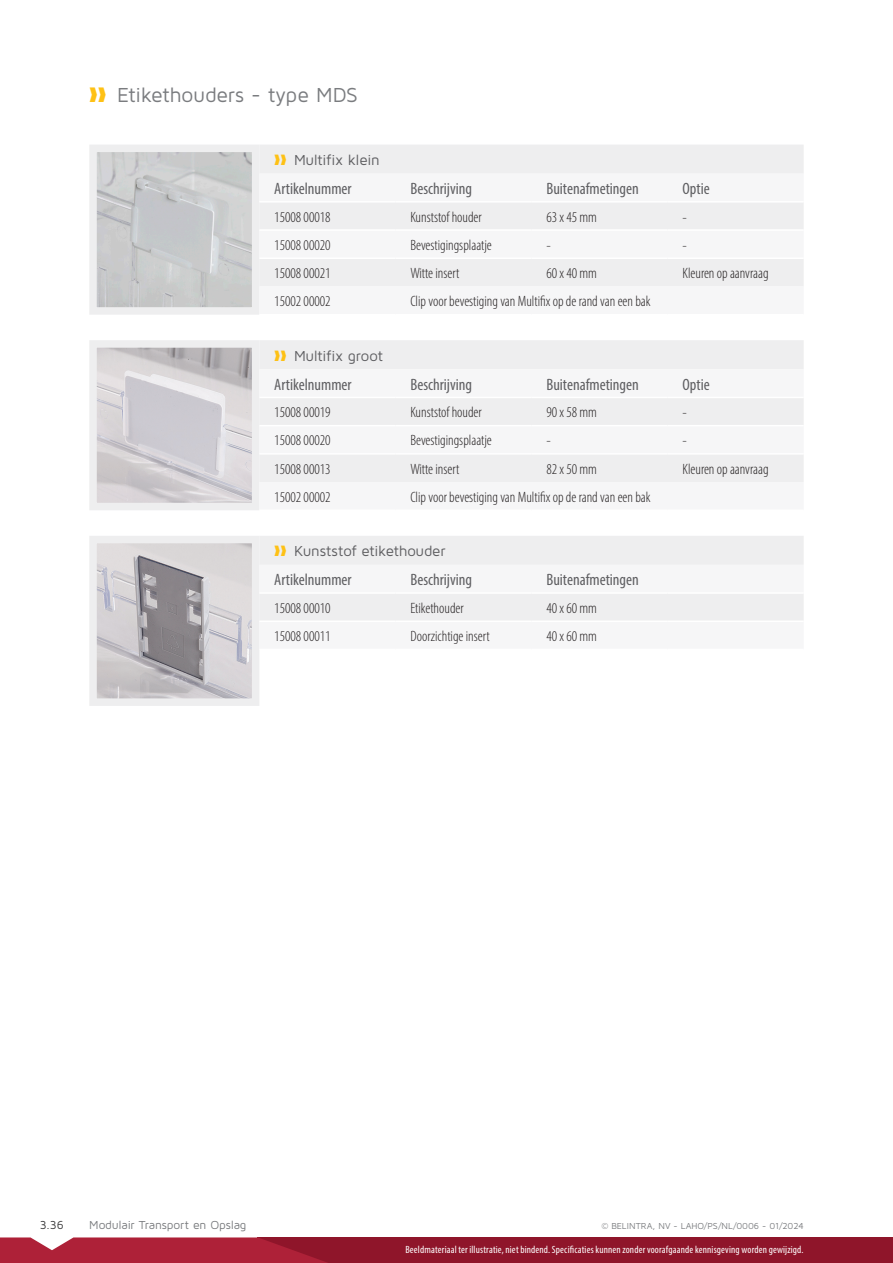
<style>
.page{position:relative;width:893px;height:1263px;background:#fff}
.page>*{position:absolute;margin:0;border:0;box-sizing:border-box;transform-origin:0 0}
.t1{font:21px "Maven Pro";letter-spacing:-.015em;color:#7a7c7f}
.table__header_2_NL{font:condensed 16.5px "Myriad Pro";color:#5f5f62}
.table__body_NL{font:300 condensed 15px "Myriad Pro";color:#231f20}
.t2{font:15px "Maven Pro";letter-spacing:-.015em;color:#5f5f62}
.t3{font:12px "Maven Pro";letter-spacing:-.015em;color:#7a7c7f}
.t4{font:12px "Maven Pro";color:#3c3c3d}
.t5{font:condensed 10.5px "Myriad Pro";letter-spacing:.015em;color:#fff}
.Paragraph_Style_2{font:9px "Maven Pro";letter-spacing:-.005em;color:#7a7c7f}
.s1{color:#fec115}
</style>
<div class="page">
<img style="left:98px;top:154px;width:152px;height:152px">
<div style="left:89px;top:145px;width:170px;height:170px;border:8px solid #eeeeef"></div>
<img style="left:98px;top:349px;width:152px;height:152px">
<div style="left:89px;top:340px;width:170px;height:170px;border:8px solid #eeeeef"></div>
<img style="left:98px;top:545px;width:152px;height:152px">
<div style="left:89px;top:536px;width:170px;height:170px;border:8px solid #eeeeef"></div>
<div style="left:258px;top:1237px;width:635px;height:26px;background:#8f152a"></div>
<svg style="left:0;top:1237px;width:328px;height:26px;background:#ae2a3f"></svg>
<div style="left:259px;top:145px;width:545px;height:29px;background:#eeeeef"></div>
<div style="left:259px;top:203px;width:545px;height:83px;background:#eeeeef"></div>
<hr style="left:259px;top:229px;width:136px;height:2px;background:#fff">
<hr style="left:259px;top:257px;width:136px;height:2px;background:#fff">
<hr style="left:395px;top:229px;width:136px;height:2px;background:#fff">
<hr style="left:531px;top:229px;width:137px;height:2px;background:#fff">
<hr style="left:668px;top:229px;width:136px;height:2px;background:#fff">
<hr style="left:395px;top:257px;width:136px;height:2px;background:#fff">
<hr style="left:531px;top:257px;width:137px;height:2px;background:#fff">
<hr style="left:668px;top:257px;width:136px;height:2px;background:#fff">
<div style="left:259px;top:340px;width:545px;height:29px;background:#eeeeef"></div>
<div style="left:259px;top:398px;width:545px;height:84px;background:#eeeeef"></div>
<hr style="left:259px;top:425px;width:136px;height:1px;background:#fff">
<hr style="left:259px;top:453px;width:136px;height:2px;background:#fff">
<hr style="left:395px;top:425px;width:136px;height:1px;background:#fff">
<hr style="left:531px;top:425px;width:137px;height:1px;background:#fff">
<hr style="left:668px;top:425px;width:136px;height:1px;background:#fff">
<hr style="left:395px;top:453px;width:136px;height:2px;background:#fff">
<hr style="left:531px;top:453px;width:137px;height:2px;background:#fff">
<hr style="left:668px;top:453px;width:136px;height:2px;background:#fff">
<div style="left:259px;top:536px;width:545px;height:29px;background:#eeeeef"></div>
<div style="left:259px;top:594px;width:545px;height:26px;background:#eeeeef"></div>
<p class="t1" style="left:89px;top:82px;width:270px"><span class="s1">❱❱</span> Etikethouders - type MDS</p>
<p class="t2" style="left:274px;top:151px;width:107px"><span class="s1">❱❱</span> Multifix klein</p>
<p class="table__header_2_NL" style="left:274px;top:178px;width:79px">Artikelnummer</p>
<p class="table__header_2_NL" style="left:410px;top:178px;width:63px">Beschrijving</p>
<p class="table__header_2_NL" style="left:546px;top:178px;width:94px">Buitenafmetingen</p>
<p class="table__header_2_NL" style="left:682px;top:178px;width:29px">Optie</p>
<p class="table__body_NL" style="left:274px;top:208px;width:58px">15008 00018</p>
<p class="table__body_NL" style="left:410px;top:208px;width:73px">Kunststof houder</p>
<p class="table__body_NL" style="left:546px;top:208px;width:52px">63 x 45 mm</p>
<p class="table__body_NL" style="left:682px;top:208px;width:6px">-</p>
<p class="table__body_NL" style="left:274px;top:236px;width:58px">15008 00020</p>
<p class="table__body_NL" style="left:410px;top:236px;width:83px">Bevestigingsplaatje</p>
<p class="table__body_NL" style="left:546px;top:236px;width:6px">-</p>
<p class="table__body_NL" style="left:682px;top:236px;width:6px">-</p>
<p class="table__body_NL" style="left:274px;top:264px;width:58px">15008 00021</p>
<p class="table__body_NL" style="left:410px;top:264px;width:51px">Witte insert</p>
<p class="table__body_NL" style="left:546px;top:264px;width:52px">60 x 40 mm</p>
<p class="table__body_NL" style="left:682px;top:264px;width:88px">Kleuren op aanvraag</p>
<p class="table__body_NL" style="left:274px;top:292px;width:58px">15002 00002</p>
<p class="table__body_NL" style="left:410px;top:292px;width:242px">Clip voor bevestiging van Multifix op de rand van een bak</p>
<p class="t2" style="left:274px;top:346px;width:110px"><span class="s1">❱❱</span> Multifix groot</p>
<p class="table__header_2_NL" style="left:274px;top:374px;width:79px">Artikelnummer</p>
<p class="table__header_2_NL" style="left:410px;top:374px;width:63px">Beschrijving</p>
<p class="table__header_2_NL" style="left:546px;top:374px;width:94px">Buitenafmetingen</p>
<p class="table__header_2_NL" style="left:682px;top:374px;width:29px">Optie</p>
<p class="table__body_NL" style="left:274px;top:403px;width:58px">15008 00019</p>
<p class="table__body_NL" style="left:410px;top:403px;width:73px">Kunststof houder</p>
<p class="table__body_NL" style="left:546px;top:403px;width:52px">90 x 58 mm</p>
<p class="table__body_NL" style="left:682px;top:403px;width:6px">-</p>
<p class="table__body_NL" style="left:274px;top:432px;width:58px">15008 00020</p>
<p class="table__body_NL" style="left:410px;top:432px;width:83px">Bevestigingsplaatje</p>
<p class="table__body_NL" style="left:546px;top:432px;width:6px">-</p>
<p class="table__body_NL" style="left:682px;top:432px;width:6px">-</p>
<p class="table__body_NL" style="left:274px;top:460px;width:58px">15008 00013</p>
<p class="table__body_NL" style="left:410px;top:460px;width:51px">Witte insert</p>
<p class="table__body_NL" style="left:546px;top:460px;width:52px">82 x 50 mm</p>
<p class="table__body_NL" style="left:682px;top:460px;width:88px">Kleuren op aanvraag</p>
<p class="table__body_NL" style="left:274px;top:488px;width:58px">15002 00002</p>
<p class="table__body_NL" style="left:410px;top:488px;width:242px">Clip voor bevestiging van Multifix op de rand van een bak</p>
<p class="t2" style="left:274px;top:542px;width:173px"><span class="s1">❱❱</span> Kunststof etikethouder</p>
<p class="table__header_2_NL" style="left:274px;top:570px;width:79px">Artikelnummer</p>
<p class="table__header_2_NL" style="left:410px;top:570px;width:63px">Beschrijving</p>
<p class="table__header_2_NL" style="left:546px;top:570px;width:94px">Buitenafmetingen</p>
<p class="table__body_NL" style="left:274px;top:599px;width:58px">15008 00010</p>
<p class="table__body_NL" style="left:410px;top:599px;width:55px">Etikethouder</p>
<p class="table__body_NL" style="left:546px;top:599px;width:52px">40 x 60 mm</p>
<p class="table__body_NL" style="left:274px;top:627px;width:58px">15008 00011</p>
<p class="table__body_NL" style="left:410px;top:627px;width:81px">Doorzichtige insert</p>
<p class="table__body_NL" style="left:546px;top:627px;width:52px">40 x 60 mm</p>
<p class="t4" style="left:40px;top:1217px;width:26px">3.36</p>
<p class="t3" style="left:89px;top:1217px;width:159px">Modulair Transport en Opslag</p>
<p class="Paragraph_Style_2" style="left:601px;top:1220px;width:204px">© BELINTRA, NV - LAHO/PS/NL/0006 - 01/2024</p>
<p class="t5" style="left:405px;top:1244px;width:400px">Beeldmateriaal ter illustratie, niet bindend. Specificaties kunnen zonder voorafgaande kennisgeving worden gewijzigd.</p>
</div>
